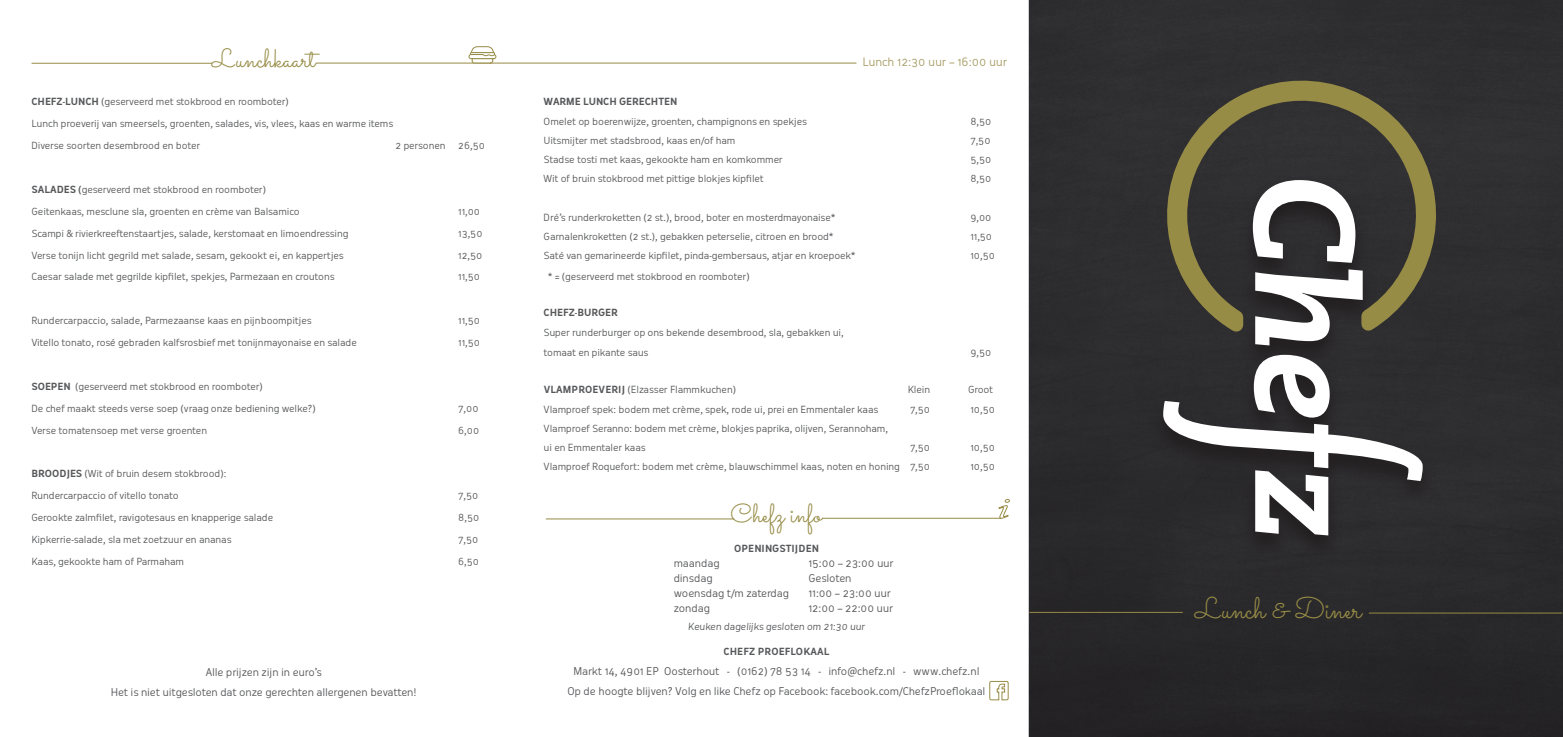
<style>
.page{position:relative;width:1563px;height:737px;background:#fff}
.page>*{position:absolute;margin:0;border:0;box-sizing:border-box;transform-origin:0 0}
.t1{font:29.75px "Sacramento";color:#978c46}
.t2{font:26.25px "Sacramento";color:#978c46}
.t3{font:11.38px "Oceania";letter-spacing:-.015em;color:#a79e66}
.t4{font:10.5px "Oceania";letter-spacing:-.015em;color:#57585a}
.t5{font:9.62px/19.2px "Oceania";letter-spacing:-.015em;color:#57585a}
.t6{font:700 9.62px "Oceania";color:#57585a}
.s1{font-weight:700}
</style>
<div class="page">
<div style="left:1029px;top:0;width:534px;height:737px;background:#2b2b2d"></div>
<hr style="left:1029px;top:612px;width:153px;height:1px;background:#978c46">
<hr style="left:1369px;top:612px;width:193px;height:1px;background:#978c46">
<div style="left:1149px;top:179px;width:287px;height:382px;background:#2c2b2d"></div>
<svg style="left:1163px;top:354px;width:259px;height:181px"></svg>
<svg style="left:1144px;top:58px;width:313px;height:291px"></svg>
<svg style="left:998px;top:499px;width:12px;height:20px"></svg>
<hr style="left:32px;top:63px;width:180px;height:1px;background:#978c46">
<hr style="left:316px;top:63px;width:540px;height:1px;background:#978c46">
<svg style="left:470px;top:46px;width:25px;height:18px"></svg>
<hr style="left:546px;top:518px;width:188px;height:1px;background:#978c46">
<hr style="left:822px;top:518px;width:179px;height:1px;background:#978c46">
<svg style="left:989px;top:680px;width:20px;height:20px"></svg>
<p class="t2" style="left:212px;top:43px;width:105px">Lunchkaart</p>
<p class="t3" style="left:862px;top:55px;width:146px">Lunch 12:30 uur – 16:00 uur</p>
<p class="t5" style="left:32px;top:92px;width:259px"><span class="s1">CHEFZ-LUNCH</span> (geserveerd met stokbrood en roomboter)</p>
<p class="t5" style="left:32px;top:114px;width:363px">Lunch proeverij van smeersels, groenten, salades, vis, vlees, kaas en warme items</p>
<p class="t5" style="left:32px;top:136px;width:170px">Diverse soorten desembrood en boter</p>
<p class="t5" style="left:395px;top:136px;width:52px">2 personen</p>
<p class="t5" style="left:458px;top:136px;width:28px">26,50</p>
<p class="t5" style="left:32px;top:180px;width:236px"><span class="s1">SALADES (</span>geserveerd met stokbrood en roomboter)</p>
<p class="t5" style="left:32px;top:202px;width:270px">Geitenkaas, mesclune sla, groenten en crème van Balsamico</p>
<p class="t5" style="left:458px;top:202px;width:23px">11,00</p>
<p class="t5" style="left:32px;top:223px;width:318px">Scampi &amp; rivierkreeftenstaartjes, salade, kerstomaat en limoendressing</p>
<p class="t5" style="left:458px;top:223px;width:26px">13,50</p>
<p class="t5" style="left:32px;top:245px;width:314px">Verse tonijn licht gegrild met salade, sesam, gekookt ei, en kappertjes</p>
<p class="t5" style="left:458px;top:245px;width:26px">12,50</p>
<p class="t5" style="left:32px;top:267px;width:304px">Caesar salade met gegrilde kipfilet, spekjes, Parmezaan en croutons</p>
<p class="t5" style="left:458px;top:267px;width:23px">11,50</p>
<p class="t5" style="left:32px;top:311px;width:282px">Rundercarpaccio, salade, Parmezaanse kaas en pijnboompitjes</p>
<p class="t5" style="left:458px;top:311px;width:23px">11,50</p>
<p class="t5" style="left:32px;top:333px;width:327px">Vitello tonato, rosé gebraden kalfsrosbief met tonijnmayonaise en salade</p>
<p class="t5" style="left:458px;top:333px;width:23px">11,50</p>
<p class="t5" style="left:32px;top:377px;width:233px"><span class="s1">SOEPEN</span> (geserveerd met stokbrood en roomboter)</p>
<p class="t5" style="left:32px;top:398px;width:286px">De chef maakt steeds verse soep (vraag onze bediening welke?)</p>
<p class="t5" style="left:458px;top:398px;width:22px">7,00</p>
<p class="t5" style="left:32px;top:420px;width:177px">Verse tomatensoep met verse groenten</p>
<p class="t5" style="left:458px;top:420px;width:22px">6,00</p>
<p class="t5" style="left:32px;top:464px;width:196px"><span class="s1">BROODJES</span> (Wit of bruin desem stokbrood):</p>
<p class="t5" style="left:32px;top:486px;width:148px">Rundercarpaccio of vitello tonato</p>
<p class="t5" style="left:458px;top:486px;width:22px">7,50</p>
<p class="t5" style="left:32px;top:508px;width:243px">Gerookte zalmfilet, ravigotesaus en knapperige salade</p>
<p class="t5" style="left:458px;top:508px;width:22px">8,50</p>
<p class="t5" style="left:32px;top:530px;width:201px">Kipkerrie-salade, sla met zoetzuur en ananas</p>
<p class="t5" style="left:458px;top:530px;width:22px">7,50</p>
<p class="t5" style="left:32px;top:552px;width:154px">Kaas, gekookte ham of Parmaham</p>
<p class="t5" style="left:458px;top:552px;width:22px">6,50</p>
<p class="t4" style="left:206px;top:666px;width:118px">Alle prijzen zijn in euro’s</p>
<p class="t4" style="left:111px;top:686px;width:307px">Het is niet uitgesloten dat onze gerechten allergenen bevatten!</p>
<p class="t6" style="left:543px;top:96px;width:135px">WARME LUNCH GERECHTEN</p>
<p class="t5" style="left:543px;top:111px;width:265px">Omelet op boerenwijze, groenten, champignons en spekjes</p>
<p class="t5" style="left:970px;top:111px;width:22px">8,50</p>
<p class="t5" style="left:543px;top:131px;width:193px">Uitsmijter met stadsbrood, kaas en/of ham</p>
<p class="t5" style="left:970px;top:131px;width:22px">7,50</p>
<p class="t5" style="left:543px;top:150px;width:241px">Stadse tosti met kaas, gekookte ham en komkommer</p>
<p class="t5" style="left:970px;top:150px;width:22px">5,50</p>
<p class="t5" style="left:543px;top:169px;width:222px">Wit of bruin stokbrood met pittige blokjes kipfilet</p>
<p class="t5" style="left:970px;top:169px;width:22px">8,50</p>
<p class="t5" style="left:543px;top:208px;width:293px">Dré’s runderkroketten (2 st.), brood, boter en mosterdmayonaise*</p>
<p class="t5" style="left:970px;top:208px;width:22px">9,00</p>
<p class="t5" style="left:543px;top:227px;width:291px">Garnalenkroketten (2 st.), gebakken peterselie, citroen en brood*</p>
<p class="t5" style="left:970px;top:227px;width:23px">11,50</p>
<p class="t5" style="left:543px;top:246px;width:313px">Saté van gemarineerde kipfilet, pinda-gembersaus, atjar en kroepoek*</p>
<p class="t5" style="left:970px;top:246px;width:26px">10,50</p>
<p class="t5" style="left:548px;top:266px;width:203px">* = (geserveerd met stokbrood en roomboter)</p>
<p class="t6" style="left:543px;top:307px;width:76px">CHEFZ-BURGER</p>
<p class="t5" style="left:543px;top:322px;width:302px">Super runderburger op ons bekende desembrood, sla, gebakken ui,</p>
<p class="t5" style="left:543px;top:342px;width:106px">tomaat en pikante saus</p>
<p class="t5" style="left:970px;top:342px;width:22px">9,50</p>
<p class="t5" style="left:544px;top:380px;width:194px"><span class="s1">VLAMPROEVERIJ</span> (Elzasser Flammkuchen)</p>
<p class="t5" style="left:908px;top:380px;width:24px">Klein</p>
<p class="t5" style="left:968px;top:380px;width:26px">Groot</p>
<p class="t5" style="left:543px;top:399px;width:336px">Vlamproef spek: bodem met crème, spek, rode ui, prei en Emmentaler kaas</p>
<p class="t5" style="left:910px;top:399px;width:22px">7,50</p>
<p class="t5" style="left:970px;top:399px;width:26px">10,50</p>
<p class="t5" style="left:543px;top:419px;width:346px">Vlamproef Seranno: bodem met crème, blokjes paprika, olijven, Serannoham, ui en Emmentaler kaas</p>
<p class="t5" style="left:910px;top:438px;width:22px">7,50</p>
<p class="t5" style="left:970px;top:438px;width:26px">10,50</p>
<p class="t5" style="left:543px;top:457px;width:388px">Vlamproef Roquefort: bodem met crème, blauwschimmel kaas, noten en honing 7,50</p>
<p class="t5" style="left:970px;top:457px;width:26px">10,50</p>
<p class="t2" style="left:730px;top:498px;width:93px">Chefz info</p>
<p class="t6" style="left:734px;top:543px;width:86px">OPENINGSTIJDEN</p>
<p class="t4" style="left:674px;top:557px;width:47px">maandag</p>
<p class="t4" style="left:808px;top:557px;width:87px">15:00 – 23:00 uur</p>
<p class="t4" style="left:674px;top:572px;width:40px">dinsdag</p>
<p class="t4" style="left:808px;top:572px;width:45px">Gesloten</p>
<p class="t4" style="left:674px;top:586px;width:117px">woensdag t/m zaterdag</p>
<p class="t4" style="left:808px;top:586px;width:84px">11:00 – 23:00 uur</p>
<p class="t4" style="left:674px;top:601px;width:38px">zondag</p>
<p class="t4" style="left:808px;top:601px;width:86px">12:00 – 22:00 uur</p>
<p class="t5" style="left:688px;top:617px;width:180px">Keuken dagelijks gesloten om 21:30 uur</p>
<p class="t6" style="left:723px;top:646px;width:108px">CHEFZ PROEFLOKAAL</p>
<p class="t4" style="left:573px;top:664px;width:407px">Markt 14, 4901 EP Oosterhout - (0162) 78 53 14 - info@chefz.nl - www.chefz.nl</p>
<p class="t4" style="left:567px;top:684px;width:419px">Op de hoogte blijven? Volg en like Chefz op Facebook: facebook.com/ChefzProeflokaal</p>
<p class="t1" style="left:1195px;top:590px;width:168px">Lunch &amp; Diner</p>
</div>
